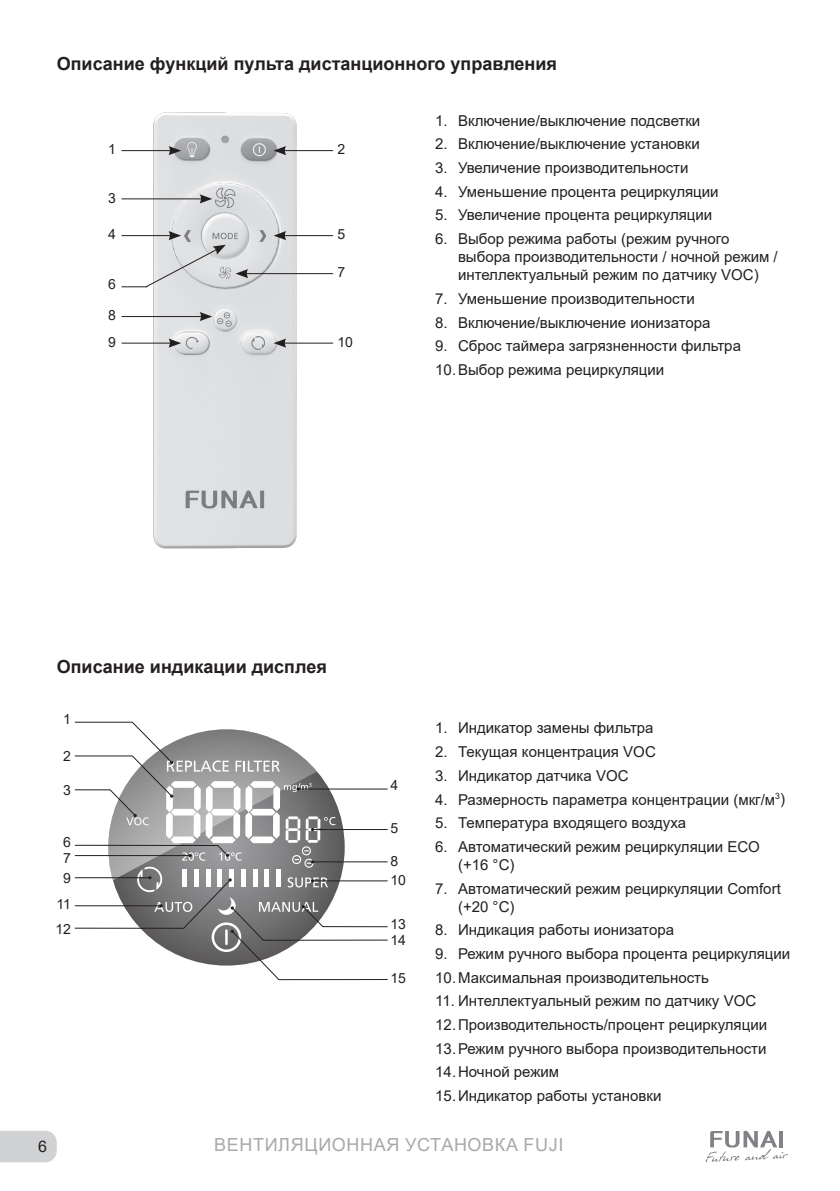
<style>
.page{position:relative;width:840px;height:1191px;background:#fff}
.page>*{position:absolute;margin:0;border:0;box-sizing:border-box;transform-origin:0 0}
.t1{font:700 18px "Arial";color:#231f20}
.t2{font:18px "Arial";letter-spacing:.035em;color:#a8a9ad}
.t3{font:16px "Arial";color:#231f20}
.t4{font:15px/23.6px "Arial";color:#231f20}
.t5{font:14px/18.6px "Arial";letter-spacing:-.01em;color:#231f20}
</style>
<div class="page">
<div style="left:0;top:1131px;width:57px;height:31px;background:#d1d2d4"></div>
<svg style="left:705px;top:1130px;width:82px;height:32px"></svg>
<img style="left:142px;top:112px;width:166px;height:437px">
<hr style="left:283px;top:150px;width:50px;height:1px;background:#231f20">
<svg style="left:273px;top:146px;width:13px;height:9px"></svg>
<hr style="left:121px;top:150px;width:51px;height:1px;background:#231f20">
<svg style="left:168px;top:146px;width:13px;height:9px"></svg>
<hr style="left:121px;top:198px;width:82px;height:1px;background:#231f20">
<svg style="left:199px;top:194px;width:13px;height:9px"></svg>
<hr style="left:121px;top:342px;width:51px;height:1px;background:#231f20">
<svg style="left:168px;top:338px;width:13px;height:10px"></svg>
<hr style="left:121px;top:316px;width:82px;height:1px;background:#231f20">
<svg style="left:199px;top:312px;width:13px;height:9px"></svg>
<hr style="left:283px;top:235px;width:50px;height:1px;background:#231f20">
<svg style="left:273px;top:231px;width:13px;height:9px"></svg>
<hr style="left:283px;top:342px;width:50px;height:1px;background:#231f20">
<svg style="left:273px;top:338px;width:13px;height:10px"></svg>
<hr style="left:245px;top:273px;width:88px;height:1px;background:#231f20">
<svg style="left:235px;top:269px;width:13px;height:9px"></svg>
<svg style="left:121px;top:231px;width:105px;height:57px"></svg>
<svg style="left:74px;top:721px;width:314px;height:259px"></svg>
<p class="t1" style="left:57px;top:51px;width:501px">Описание функций пульта дистанционного управления</p>
<p class="t5" style="left:108px;top:140px;width:9px">1</p>
<p class="t5" style="left:337px;top:140px;width:9px">2</p>
<p class="t5" style="left:108px;top:188px;width:9px">3</p>
<p class="t5" style="left:108px;top:225px;width:9px">4</p>
<p class="t5" style="left:337px;top:225px;width:9px">5</p>
<p class="t5" style="left:108px;top:274px;width:9px">6</p>
<p class="t5" style="left:108px;top:306px;width:9px">8</p>
<p class="t5" style="left:108px;top:332px;width:9px">9</p>
<p class="t5" style="left:337px;top:263px;width:9px">7</p>
<p class="t5" style="left:337px;top:332px;width:17px">10</p>
<p class="t4" style="left:435px;top:109px;width:266px">1. Включение/выключение подсветки</p>
<p class="t4" style="left:435px;top:132px;width:266px">2. Включение/выключение установки</p>
<p class="t4" style="left:435px;top:156px;width:254px">3. Увеличение производительности</p>
<p class="t4" style="left:435px;top:180px;width:285px">4. Уменьшение процента рециркуляции</p>
<p class="t4" style="left:435px;top:203px;width:278px">5. Увеличение процента рециркуляции</p>
<p class="t4" style="left:458px;top:230px;width:321px;line-height:18px;text-indent:-23px">6. Выбор режима работы (режим ручного выбора производительности / ночной режим / интеллектуальный режим по датчику VOC)</p>
<p class="t4" style="left:435px;top:287px;width:261px">7. Уменьшение производительности</p>
<p class="t4" style="left:435px;top:310px;width:276px">8. Включение/выключение ионизатора</p>
<p class="t4" style="left:435px;top:334px;width:307px">9. Сброс таймера загрязненности фильтра<br>10.Выбор режима рециркуляции</p>
<p class="t1" style="left:57px;top:653px;width:271px">Описание индикации дисплея</p>
<p class="t5" style="left:63px;top:710px;width:9px">1</p>
<p class="t5" style="left:63px;top:746px;width:9px">2</p>
<p class="t5" style="left:63px;top:780px;width:9px">3</p>
<p class="t5" style="left:63px;top:834px;width:9px;line-height:16px">6<br>7</p>
<p class="t5" style="left:57px;top:864px;width:16px;line-height:26.4px;text-align:center">9<br>11</p>
<p class="t5" style="left:56px;top:919px;width:17px">12</p>
<p class="t5" style="left:390px;top:776px;width:9px">4</p>
<p class="t5" style="left:390px;top:819px;width:9px">5</p>
<p class="t5" style="left:390px;top:852px;width:17px">8<br>10</p>
<p class="t5" style="left:390px;top:915px;width:17px;line-height:16.6px">13<br>14</p>
<p class="t5" style="left:390px;top:969px;width:17px">15</p>
<p class="t4" style="left:435px;top:716px;width:220px">1. Индикатор замены фильтра</p>
<p class="t4" style="left:435px;top:740px;width:222px">2. Текущая концентрация VOC</p>
<p class="t4" style="left:435px;top:763px;width:195px">3. Индикатор датчика VOC</p>
<p class="t4" style="left:435px;top:787px;width:351px">4. Размерность параметра концентрации (мкг/м<sup>3</sup>)</p>
<p class="t4" style="left:435px;top:811px;width:252px">5. Температура входящего воздуха</p>
<p class="t4" style="left:458px;top:837px;width:303px;line-height:18px;text-indent:-23px">6. Автоматический режим рециркуляции ECO (+16 °С)</p>
<p class="t4" style="left:458px;top:879px;width:324px;line-height:18px;text-indent:-23px">7. Автоматический режим рециркуляции Comfort (+20 °С)</p>
<p class="t4" style="left:435px;top:918px;width:240px">8. Индикация работы ионизатора</p>
<p class="t4" style="left:435px;top:941px;width:356px">9. Режим ручного выбора процента рециркуляции<br>10.Максимальная производительность</p>
<p class="t4" style="left:435px;top:989px;width:333px">11. Интеллектуальный режим по датчику VOC 12.Производительность/процент рециркуляции 13.Режим ручного выбора производительности 14.Ночной режим<br>15.Индикатор работы установки</p>
<p class="t3" style="left:38px;top:1135px;width:10px">6</p>
<p class="t2" style="left:214px;top:1132px;width:350px">ВЕНТИЛЯЦИОННАЯ УСТАНОВКА FUJI</p>
</div>
